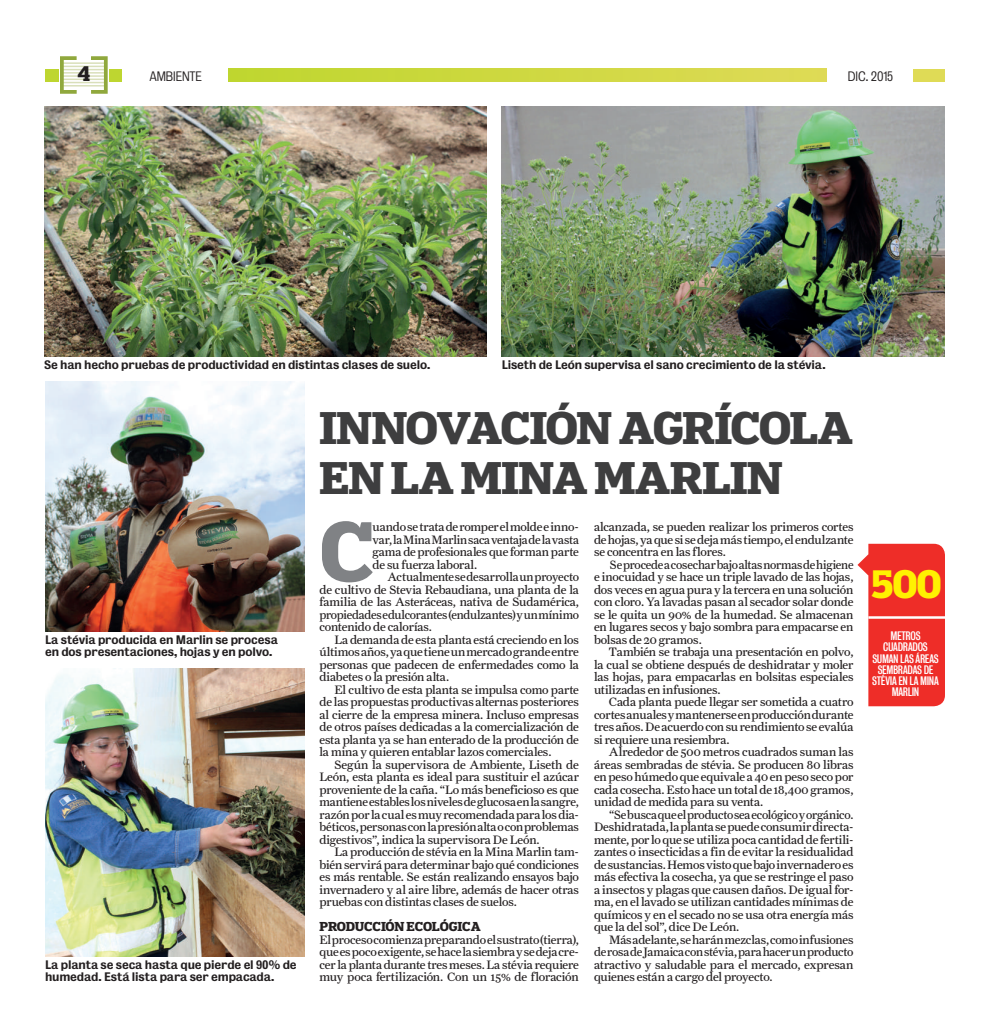
<style>
.page{position:relative;width:990px;height:1035px;background:#fff}
.page>*{position:absolute;margin:0;border:0;box-sizing:border-box;transform-origin:0 0}
.t1{font:700 80px "Popular";color:#808285}
.t2{font:700 43.25px/50px "Popular";letter-spacing:-.01em;color:#3e3e3f}
.t3{font:700 37.5px "Popular";color:#fff101}
.t4{font:700 20px "Popular";color:#231f20}
.t5{font:300 12.5px "Bureau Grot";letter-spacing:-.01em;color:#231f20}
.t6{font:12.25px/12.5px "Farnham Text";letter-spacing:-.01em;color:#231f20;text-align:justify}
.t7{font:700 12.25px "Popular";letter-spacing:-.01em;color:#231f20}
.t8{font:500 11.25px/12.5px "Bureau Grot";letter-spacing:-.015em;color:#231f20}
.t9{font:11.25px/11.2px "Bureau Grot Cond";letter-spacing:-.02em;color:#fff;text-align:center}
</style>
<div class="page">
<svg style="left:228px;top:69px;width:598px;height:12px;background:#ced841"></svg>
<div style="left:109px;top:69px;width:13px;height:12px;background:#bed630"></div>
<div style="left:914px;top:69px;width:31px;height:12px;background:#dfdb56"></div>
<div style="left:45px;top:69px;width:14px;height:12px;background:#bed630"></div>
<hr style="left:62px;top:63px;width:42px;height:1px;background:#d9dfba">
<hr style="left:62px;top:66px;width:42px;height:1px;background:#d9dfba">
<hr style="left:62px;top:69px;width:42px;height:1px;background:#d9dfba">
<hr style="left:62px;top:72px;width:42px;height:2px;background:#d9dfba">
<hr style="left:62px;top:75px;width:42px;height:2px;background:#d9dfba">
<hr style="left:62px;top:79px;width:42px;height:1px;background:#d9dfba">
<hr style="left:62px;top:82px;width:42px;height:1px;background:#d9dfba">
<hr style="left:62px;top:85px;width:42px;height:2px;background:#d9dfba">
<hr style="left:62px;top:88px;width:42px;height:1px;background:#d9dfba">
<div style="left:60px;top:56px;width:19px;height:38px;border:4px solid #90a83d"></div>
<div style="left:89px;top:56px;width:19px;height:38px;border:4px solid #90a83d"></div>
<img style="left:502px;top:106px;width:442px;height:250px">
<img style="left:44px;top:106px;width:443px;height:250px">
<img style="left:45px;top:669px;width:260px;height:287px">
<img style="left:45px;top:381px;width:259px;height:250px">
<svg style="left:858px;top:544px;width:87px;height:162px;background:#f04844"></svg>
<hr style="left:868px;top:616px;width:77px;height:3px;background:#fff">
<h3 class="t4" style="left:78px;top:61px;width:14px">4</h3>
<p class="t5" style="left:149px;top:69px;width:54px">AMBIENTE</p>
<p class="t5" style="left:848px;top:69px;width:47px">DIC. 2015</p>
<p class="t8" style="left:44px;top:358px;width:388px">Se han hecho pruebas de productividad en distintas clases de suelo.</p>
<p class="t8" style="left:502px;top:358px;width:325px">Liseth de León supervisa el sano crecimiento de la stévia.</p>
<h2 class="t2" style="left:320px;top:401px;width:535px">INNOVACIÓN AGRÍCOLA<br>EN LA MINA MARLIN</h2>
<h1 class="t1" style="left:320px;top:499px;width:56px">C</h1>
<p class="t6" style="left:373px;top:521px;width:208px">uando se trata de romper el molde e inno&shy;var, la Mina Marlin saca ventaja de la vasta gama de profesionales que forman parte de su fuerza laboral.</p>
<p class="t6" style="left:594px;top:521px;width:261px">alcanzada, se pueden realizar los primeros cortes de hojas, ya que si se deja más tiempo, el endulzante se concentra en las flores.</p>
<p class="t6" style="left:594px;top:558px;width:261px;text-indent:16px">Se procede a cosechar bajo altas normas de higiene e inocuidad y se hace un triple lavado de las hojas, dos veces en agua pura y la tercera en una solución con cloro. Ya lavadas pasan al secador solar donde se le quita un 90% de la humedad. Se almacenan en lugares secos y bajo sombra para empacarse en bolsas de 20 gramos.</p>
<p class="t6" style="left:594px;top:646px;width:261px;text-indent:15px">También se trabaja una presentación en polvo, la cual se obtiene después de deshidratar y moler las hojas, para empacarlas en bolsitas especiales utilizadas en infusiones.</p>
<p class="t6" style="left:594px;top:696px;width:261px;text-indent:15px">Cada planta puede llegar ser sometida a cuatro cortes anuales y mantenerse en producción durante tres años. De acuerdo con su rendimiento se evalúa si requiere una resiembra.</p>
<p class="t6" style="left:594px;top:746px;width:261px;text-indent:15px">Alrededor de 500 metros cuadrados suman las áreas sembradas de stévia. Se producen 80 libras en peso húmedo que equivale a 40 en peso seco por cada cosecha. Esto hace un total de 18,400 gramos, unidad de medida para su venta.</p>
<p class="t6" style="left:594px;top:808px;width:261px;text-indent:15px">“Se busca que el producto sea ecológico y orgánico.<br>Deshidratada, la planta se puede consumir directa&shy;mente, por lo que se utiliza poca cantidad de fertili&shy;zantes o insecticidas a fin de evitar la residualidad de sustancias. Hemos visto que bajo invernadero es más efectiva la cosecha, ya que se restringe el paso a insectos y plagas que causen daños. De igual for&shy;ma, en el lavado se utilizan cantidades mínimas de químicos y en el secado no se usa otra energía más que la del sol”, dice De León.</p>
<p class="t6" style="left:594px;top:933px;width:261px;text-indent:15px">Más adelante, se harán mezclas, como infusiones de rosa de Jamaica con stévia, para hacer un producto atractivo y saludable para el mercado, expresan quienes están a cargo del proyecto.</p>
<p class="t6" style="left:320px;top:571px;width:261px;text-indent:68px">Actualmente se desarrolla un proyecto de cultivo de Stevia Rebaudiana, una planta de la familia de las Asteráceas, nativa de Sudamérica, propiedades edulcorantes (endulzantes) y un mínimo contenido de calorías.</p>
<p class="t6" style="left:320px;top:633px;width:261px;text-indent:15px">La demanda de esta planta está creciendo en los últimos años, ya que tiene un mercado grande entre personas que padecen de enfermedades como la diabetes o la presión alta.</p>
<p class="t6" style="left:320px;top:683px;width:261px;text-indent:15px">El cultivo de esta planta se impulsa como parte de las propuestas productivas alternas posteriores al cierre de la empresa minera. Incluso empresas de otros países dedicadas a la comercialización de esta planta ya se han enterado de la producción de la mina y quieren entablar lazos comerciales.</p>
<p class="t6" style="left:320px;top:758px;width:261px;text-indent:15px">Según la supervisora de Ambiente, Liseth de León, esta planta es ideal para sustituir el azúcar proveniente de la caña. “Lo más beneficioso es que mantiene estables los niveles de glucosa en la sangre, razón por la cual es muy recomendada para los dia&shy;béticos, personas con la presión alta o con problemas digestivos”, indica la supervisora De León.</p>
<p class="t6" style="left:320px;top:846px;width:261px;text-indent:15px">La producción de stévia en la Mina Marlin tam&shy;bién servirá para determinar bajo qué condiciones es más rentable. Se están realizando ensayos bajo invernadero y al aire libre, además de hacer otras pruebas con distintas clases de suelos.</p>
<p class="t7" style="left:320px;top:919px;width:163px">PRODUCCIÓN ECOLÓGICA</p>
<p class="t6" style="left:320px;top:933px;width:261px">El proceso comienza preparando el sustrato (tierra), que es poco exigente, se hace la siembra y se deja cre&shy;cer la planta durante tres meses. La stévia requiere muy poca fertilización. Con un 15% de floración</p>
<p class="t8" style="left:45px;top:633px;width:235px">La stévia producida en Marlin se procesa en dos presentaciones, hojas y en polvo.</p>
<p class="t8" style="left:45px;top:959px;width:253px">La planta se seca hasta que pierde el 90% de humedad. Está lista para ser empacada.</p>
<h3 class="t3" style="left:872px;top:559px;width:72px">500</h3>
<p class="t9" style="left:872px;top:630px;width:68px">METROS<br>CUADRADOS<br>SUMAN LAS ÁREAS<br>SEMBRADAS DE<br>STÉVIA EN LA MINA<br>MARLIN</p>
</div>
